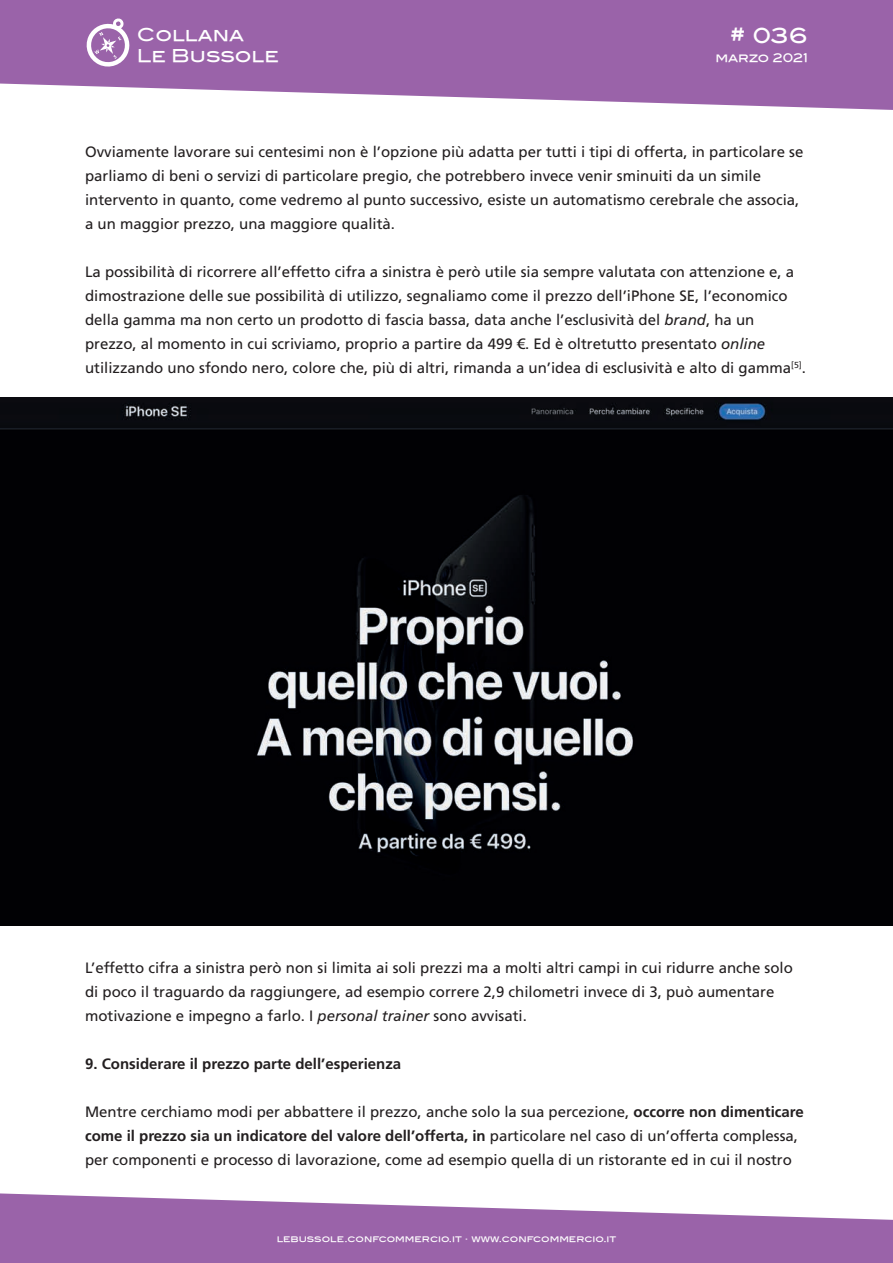
<style>
.page{position:relative;width:893px;height:1263px;background:#fff}
.page>*{position:absolute;margin:0;border:0;box-sizing:border-box;transform-origin:0 0}
.t1{font:21px "Blair Md ITCTT Medium";color:#fff}
.t2{font:17.7px/21.1px "Blair Md ITCTT Medium";color:#fff}
.t3{font:15px/24px "Frutiger LT Std";color:#231f20}
.t4{font:700 15px "Frutiger LT Std";color:#231f20}
.t5{font:12px "Blair Md ITCTT Medium";letter-spacing:-.01em;color:#fff}
.t6{font:9px "Blair Md ITCTT Medium";color:#fff}
.s1{font-style:italic}
.s2{font-weight:700}
</style>
<div class="page">
<svg style="left:0;top:1193px;width:893px;height:70px;fill:#9a63a9"></svg>
<svg style="left:0;top:0;width:893px;height:110px;background:#a676b3"></svg>
<svg style="left:85px;top:18px;width:47px;height:52px"></svg>
<img style="left:0;top:397px;width:893px;height:528px">
<p class="t2" style="left:137px;top:22px;width:143px">Collana<br>Le Bussole</p>
<h1 class="t1" style="left:730px;top:23px;width:80px"># 036</h1>
<p class="t5" style="left:715px;top:50px;width:94px">marzo 2021</p>
<p class="t3" style="left:85px;top:140px;width:720px">Ovviamente lavorare sui centesimi non è l’opzione più adatta per tutti i tipi di offerta, in particolare se parliamo di beni o servizi di particolare pregio, che potrebbero invece venir sminuiti da un simile intervento in quanto, come vedremo al punto successivo, esiste un automatismo cerebrale che associa, a un maggior prezzo, una maggiore qualità.</p>
<p class="t3" style="left:85px;top:260px;width:722px">La possibilità di ricorrere all’effetto cifra a sinistra è però utile sia sempre valutata con attenzione e, a dimostrazione delle sue possibilità di utilizzo, segnaliamo come il prezzo dell’iPhone SE, l’economico della gamma ma non certo un prodotto di fascia bassa, data anche l’esclusività del <span class="s1">brand</span>, ha un prezzo, al momento in cui scriviamo, proprio a partire da 499 €. Ed è oltretutto presentato <span class="s1">online </span>utilizzando uno sfondo nero, colore che, più di altri, rimanda a un’idea di esclusività e alto di gamma<sup>[5]</sup>.</p>
<p class="t3" style="left:85px;top:956px;width:709px">L’effetto cifra a sinistra però non si limita ai soli prezzi ma a molti altri campi in cui ridurre anche solo di poco il traguardo da raggiungere, ad esempio correre 2,9 chilometri invece di 3, può aumentare motivazione e impegno a farlo. I <span class="s1">personal trainer</span> sono avvisati.</p>
<p class="t4" style="left:85px;top:1055px;width:318px">9. Considerare il prezzo parte dell’esperienza</p>
<p class="t3" style="left:85px;top:1100px;width:720px">Mentre cerchiamo modi per abbattere il prezzo, anche solo la sua percezione, <span class="s2">occorre non dimenticare come il prezzo sia un indicatore del valore dell’offerta, in</span> particolare nel caso di un’offerta complessa, per componenti e processo di lavorazione, come ad esempio quella di un ristorante ed in cui il nostro</p>
<p class="t6" style="left:277px;top:1234px;width:341px">lebussole.confcommercio.it · www.confcommercio.it</p>
</div>
